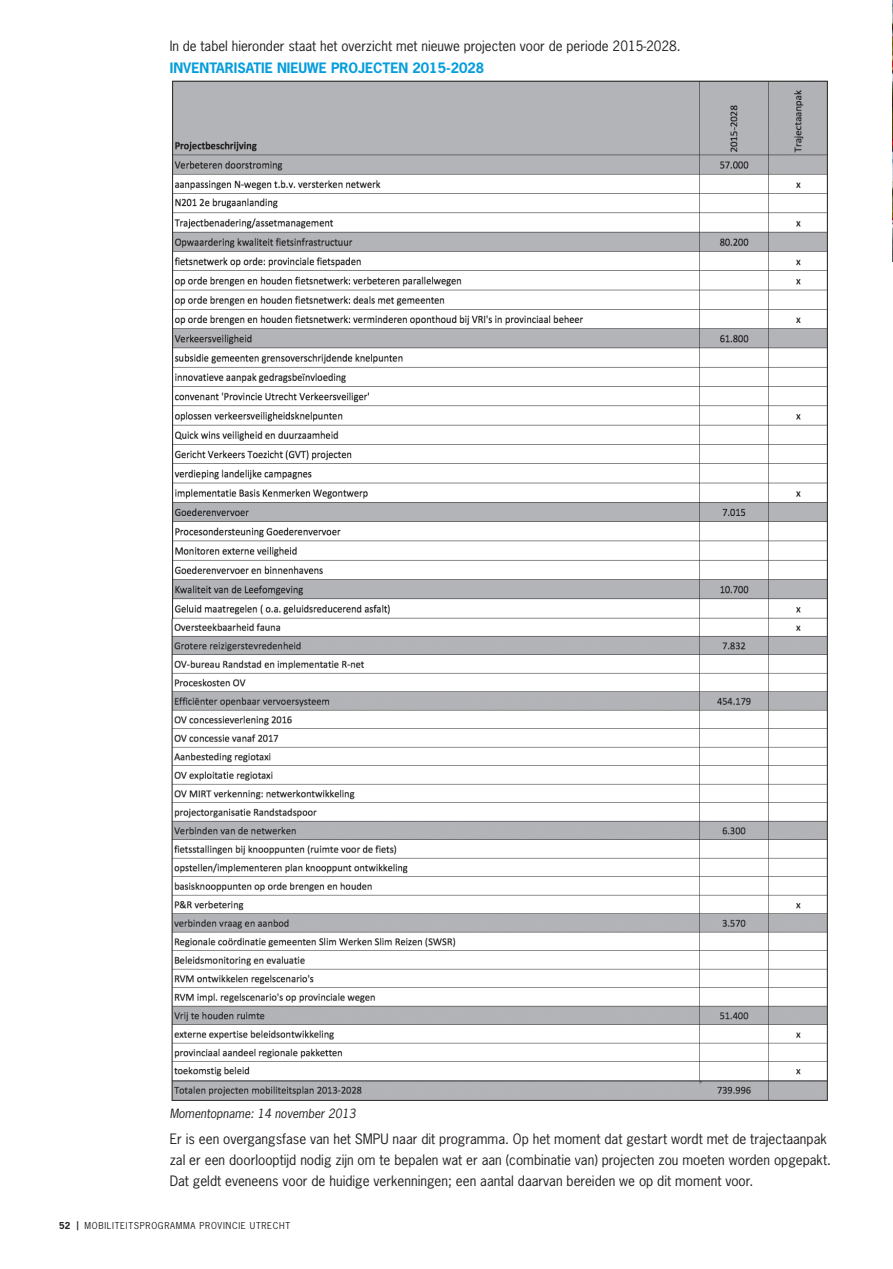
<style>
.page{position:relative;width:893px;height:1269px;background:#fff}
.page>*{position:absolute;margin:0;border:0;box-sizing:border-box;transform-origin:0 0}
.t1{font:13.5px/21px "News Gothic Std";color:#231f20}
.t2{font:700 13.5px "News Gothic Std";color:#069ddc}
.t3{font:13.35px "News Gothic Std";color:#231f20}
.t4{font:italic 12px "News Gothic Std";color:#231f20}
.t5{font:9px "News Gothic Std";letter-spacing:.075em;color:#231f20}
.s1{font-weight:700}
</style>
<div class="page">
<img style="left:171px;top:80px;width:657px;height:1021px">
<img style="left:892px;top:0;width:1px;height:223px">
<p class="t3" style="left:170px;top:38px;width:512px">In de tabel hieronder staat het overzicht met nieuwe projecten voor de periode 2015-2028.</p>
<p class="t2" style="left:170px;top:59px;width:316px">INVENTARISATIE NIEUWE PROJECTEN 2015-2028</p>
<p class="t4" style="left:170px;top:1106px;width:188px">Momentopname: 14 november 2013</p>
<p class="t1" style="left:170px;top:1128px;width:663px">Er is een overgangsfase van het SMPU naar dit programma. Op het moment dat gestart wordt met de trajectaanpak zal er een doorlooptijd nodig zijn om te bepalen wat er aan (combinatie van) projecten zou moeten worden opgepakt.<br>Dat geldt eveneens voor de huidige verkenningen; een aantal daarvan bereiden we op dit moment voor.</p>
<p class="t5" style="left:59px;top:1219px;width:233px"><span class="s1">52 |</span> mobiliteitsprogramma provincie utrecht</p>
</div>
